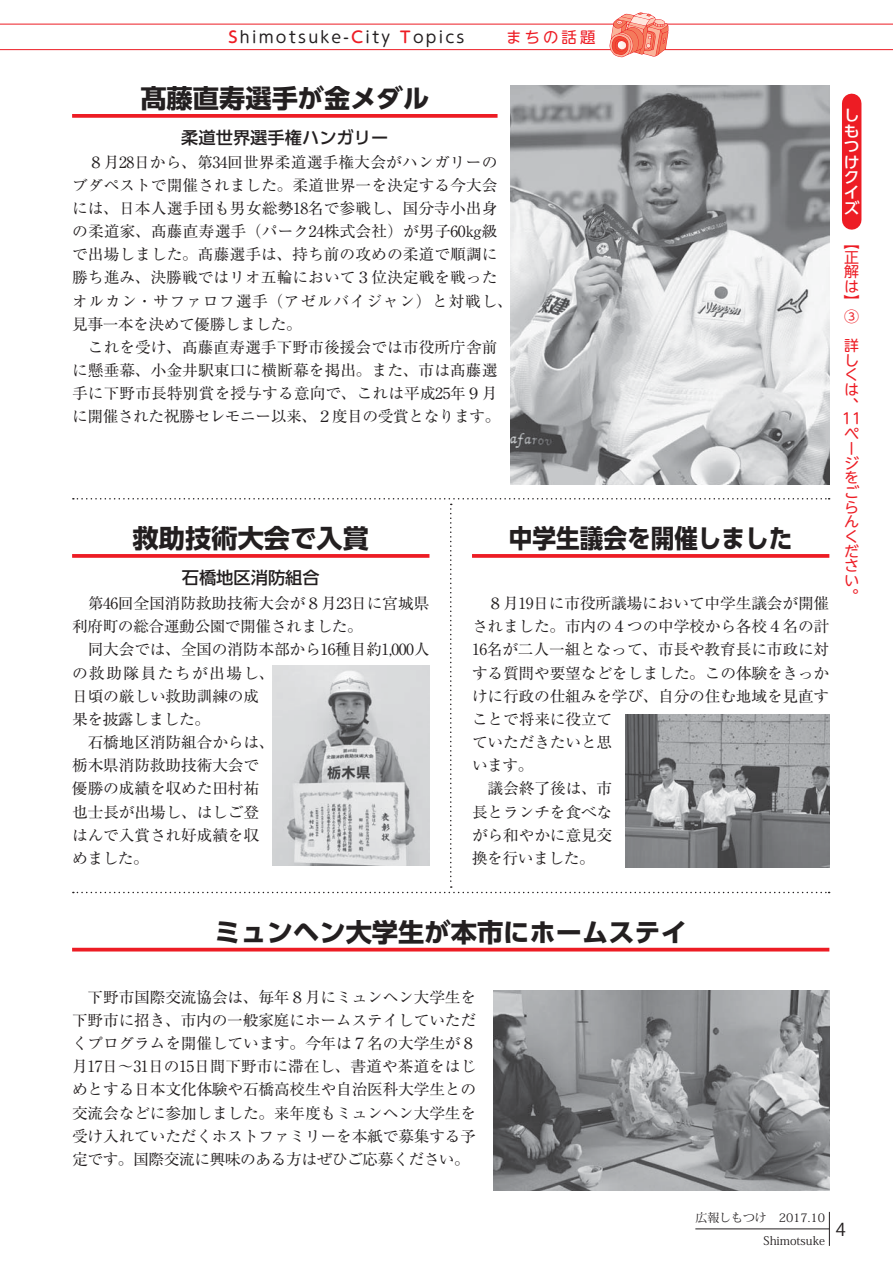
<style>
.page{position:relative;width:893px;height:1263px;background:#fff}
.page>*{position:absolute;margin:0;border:0;box-sizing:border-box;transform-origin:0 0}
.t1{font:25.65px "UD Shin Go Pr 6 N Bold 90 pv RKSJ H";color:#231f20}
.t2{font:25.65px "UD Shin Go Pr 6 N Bold 90 pv RKSJ H";color:#231f20;scale:.92 1}
.t3{font:17.7px "Koz Go Pr 6 N Regular 90 pv RKSJ H";color:#231f20}
.t4{font:16.95px "UD Shin Go Pr 6 N Medium 90 pv RKSJ V";color:#231f20}
.t5{font:15.75px "UD Shin M Go Pr 6 N Regular 90 pv RKSJ H";letter-spacing:.14em;color:#231f20}
.t6{font:15.45px/23.1px "Ryumin Pr 6 N Reg 90 pv RKSJ H";letter-spacing:-.01em;color:#231f20}
.t7{font:15.45px/15.5px "UD Shin Go Pr 6 N Medium 90 pv RKSJ V";color:#fff}
.t8{font:15.45px "UD Shin M Go Pr 6 N Regular 90 pv RKSJ H";letter-spacing:.2em;color:#ed1c24}
.t9{font:14.7px/14.7px "UD Shin M Go Pr 6 N Regular 90 pv RKSJ V";color:#ed1c24;text-align:justify}
.t10{font:11.7px/22.2px "Koz Min Pr 6 N Regular 90 pv RKSJ H";color:#231f20;text-align:right}
.s1{font-family:"UD Shin M Go Pr 6 N Medium 90 pv RKSJ H";color:#ed1c24}
</style>
<div class="page">
<div style="left:842px;top:103px;width:19px;height:117px;background:#ed1c24"></div>
<hr style="left:0;top:49px;width:892px;height:1px;background:#ed1c24">
<hr style="left:0;top:24px;width:892px;height:1px;background:#ed1c24">
<svg style="left:609px;top:12px;width:59px;height:45px"></svg>
<svg style="left:72px;top:114px;width:425px;height:4px;fill:#ed1c24"></svg>
<svg style="left:72px;top:948px;width:757px;height:4px;fill:#ed1c24"></svg>
<svg style="left:73px;top:498px;width:756px;height:395px"></svg>
<img style="left:272px;top:666px;width:157px;height:200px">
<img style="left:510px;top:85px;width:319px;height:400px">
<img style="left:493px;top:991px;width:336px;height:200px">
<img style="left:625px;top:714px;width:204px;height:153px">
<hr style="left:829px;top:1212px;width:1px;height:34px;background:#231f20">
<hr style="left:695px;top:1229px;width:134px;height:1px;background:#231f20">
<p class="t5" style="left:228px;top:31px;width:237px"><span class="s1">S</span>himotsuke-<span class="s1">C</span>ity <span class="s1">T</span>opics</p>
<p class="t8" style="left:506px;top:31px;width:91px">まちの話題</p>
<h1 class="t1" style="left:140px;top:89px;width:290px">髙藤直寿選手が金メダル</h1>
<p class="t4" style="left:181px;top:132px;width:209px">柔道世界選手権ハンガリー</p>
<p class="t6" style="left:72px;top:152px;width:442px">　８月28日から、第34回世界柔道選手権大会がハンガリーのブダペストで開催されました。柔道世界一を決定する今大会には、日本人選手団も男女総勢18名で参戦し、国分寺小出身の柔道家、髙藤直寿選手（パーク24株式会社）が男子60㎏級で出場しました。髙藤選手は、持ち前の攻めの柔道で順調に勝ち進み、決勝戦ではリオ五輪において３位決定戦を戦ったオルカン・サファロフ選手（アゼルバイジャン）と対戦し、見事一本を決めて優勝しました。<br>　これを受け、髙藤直寿選手下野市後援会では市役所庁舎前に懸垂幕、小金井駅東口に横断幕を掲出。また、市は髙藤選手に下野市長特別賞を授与する意向で、これは平成25年９月に開催された祝勝セレモニー以来、２度目の受賞となります。</p>
<h1 class="t1" style="left:133px;top:529px;width:238px">救助技術大会で入賞</h1>
<p class="t4" style="left:182px;top:572px;width:140px">石橋地区消防組合</p>
<p class="t6" style="left:72px;top:594px;width:359px">　第46回全国消防救助技術大会が８月23日に宮城県利府町の総合運動公園で開催されました。<br>　同大会では、全国の消防本部から16種目約1,000人の救助隊員たちが出場し、<br>日頃の厳しい救助訓練の成<br>果を披露しました。<br>　石橋地区消防組合からは、<br>栃木県消防救助技術大会で<br>優勝の成績を収めた田村祐<br>也士長が出場し、はしご登<br>はんで入賞され好成績を収<br>めました。</p>
<h1 class="t2" style="left:509px;top:529px;width:310px">中学生議会を開催しました</h1>
<p class="t6" style="left:472px;top:594px;width:359px">　８月19日に市役所議場において中学生議会が開催されました。市内の４つの中学校から各校４名の計<br>16名が二人一組となって、市長や教育長に市政に対する質問や要望などをしました。この体験をきっかけに行政の仕組みを学び、自分の住む地域を見直すことで将来に役立て<br>ていただきたいと思<br>います。<br>　議会終了後は、市<br>長とランチを食べな<br>がら和やかに意見交<br>換を行いました。</p>
<p class="t7" style="left:843px;top:110px;width:17px">しもつけクイズ</p>
<p class="t9" style="left:844px;top:237px;width:16px">【正解は】③</p>
<p class="t9" style="left:841px;top:340px;width:21px;text-align:left">詳しくは、<br>11ページをごらんください。</p>
<h1 class="t1" style="left:214px;top:923px;width:474px">ミュンヘン大学生が本市にホームステイ</h1>
<p class="t6" style="left:72px;top:988px;width:405px;text-align:justify">　下野市国際交流協会は、毎年８月にミュンヘン大学生を下野市に招き、市内の一般家庭にホームステイしていただくプログラムを開催しています。今年は７名の大学生が８月17日～31日の15日間下野市に滞在し、書道や茶道をはじめとする日本文化体験や石橋高校生や自治医科大学生との交流会などに参加しました。来年度もミュンヘン大学生を受け入れていただくホストファミリーを本紙で募集する予定です。国際交流に興味のある方はぜひご応募ください。</p>
<p class="t10" style="left:695px;top:1208px;width:131px">広報しもつけ　2017.10<br>Shimotsuke</p>
<p class="t3" style="left:835px;top:1222px;width:11px">4</p>
</div>
